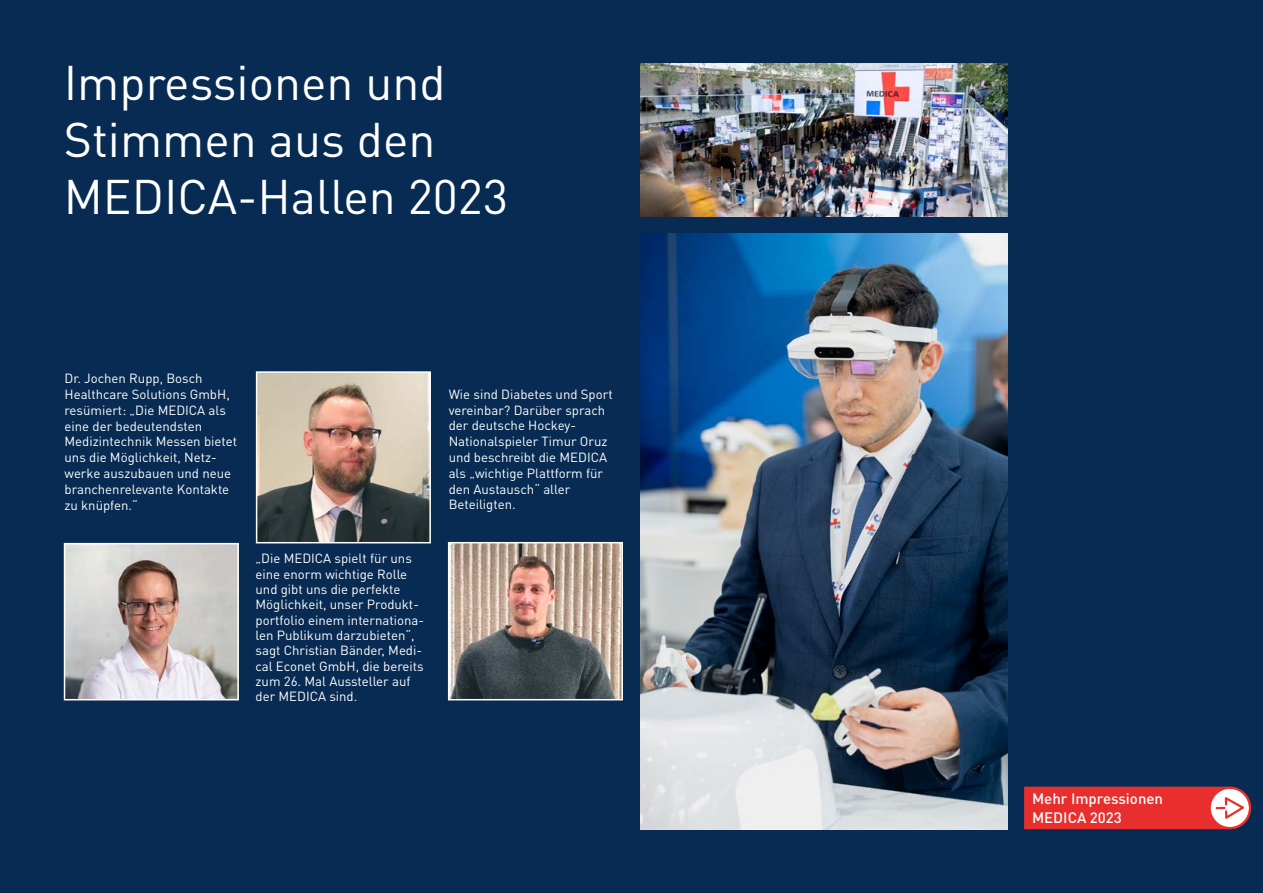
<style>
.page{position:relative;width:1263px;height:893px;background:#072b52}
.page>*{position:absolute;margin:0;border:0;box-sizing:border-box;transform-origin:0 0}
.t1{font:48px/57px "DIN Pro";color:#fff}
.t2{font:500 15px/19.5px "DIN Pro";color:#fff}
.t3{font:13.2px/15.8px "DIN Pro";color:#fff}
</style>
<div class="page">
<img style="left:259px;top:374px;width:169px;height:166px">
<div style="left:256px;top:371px;width:175px;height:172px;border:2px solid #fff"></div>
<img style="left:67px;top:546px;width:169px;height:151px">
<div style="left:64px;top:543px;width:175px;height:157px;border:2px solid #fff"></div>
<img style="left:451px;top:545px;width:169px;height:152px">
<div style="left:448px;top:542px;width:175px;height:158px;border:2px solid #fff"></div>
<svg style="left:1024px;top:787px;width:227px;height:42px;background:#e74443"></svg>
<img style="left:640px;top:234px;width:367px;height:595px">
<img style="left:640px;top:64px;width:367px;height:153px">
<h1 class="t1" style="left:64px;top:53px;width:446px">Impressionen und<br>Stimmen aus den<br>MEDICA-Hallen 2023</h1>
<p class="t3" style="left:65px;top:370px;width:174px">Dr. Jochen Rupp, Bosch<br>Healthcare Solutions GmbH, resümiert: „Die MEDICA als eine der bedeutendsten<br>Medizintechnik Messen bietet uns die Möglichkeit, Netz&shy;werke auszubauen und neue branchenrelevante Kontakte zu knüpfen.“</p>
<p class="t3" style="left:256px;top:550px;width:170px;line-height:15.3px">„Die MEDICA spielt für uns eine enorm wichtige Rolle und gibt uns die perfekte<br>Möglichkeit, unser Produkt&shy;portfolio einem internationa&shy;len Publikum darzubieten“, sagt Christian Bänder, Medi&shy;cal Econet GmbH, die bereits zum 26. Mal Aussteller auf der MEDICA sind.</p>
<p class="t3" style="left:449px;top:386px;width:166px">Wie sind Diabetes und Sport vereinbar? Darüber sprach der deutsche Hockey-<br>Nationalspieler Timur Oruz und beschreibt die MEDICA als „wichtige Plattform für den Austausch“ aller<br>Beteiligten.</p>
<p class="t2" style="left:1032px;top:788px;width:133px">Mehr Impressionen<br>MEDICA 2023</p>
</div>
